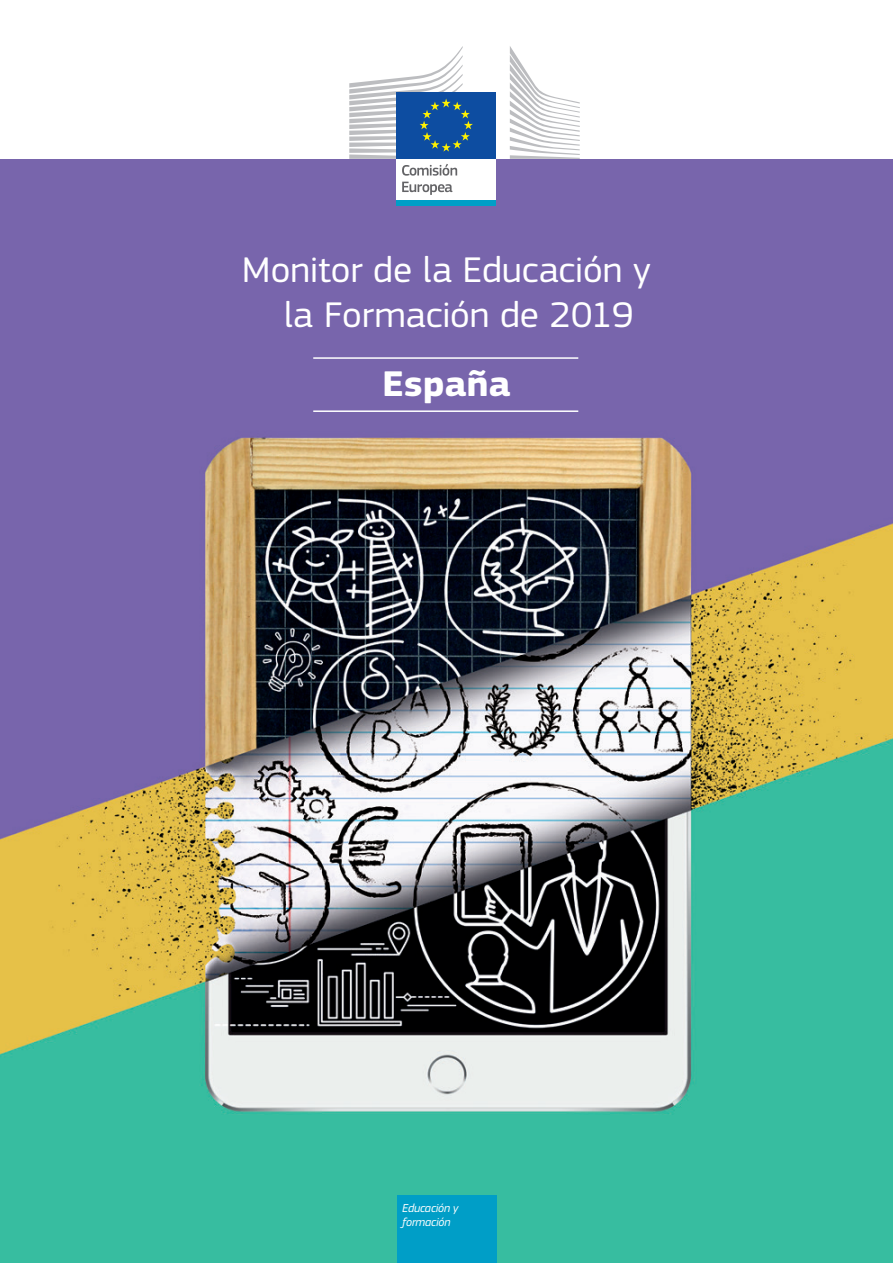
<style>
.page{position:relative;width:893px;height:1263px;background:#fff}
.page>*{position:absolute;margin:0;border:0;box-sizing:border-box;transform-origin:0 0}
.t1{font:37.05px/45px "EC Square Sans Pro";letter-spacing:-.005em;color:#fff;scale:1.05 1}
.t2{font:700 37.05px "EC Square Sans Pro";color:#fff;scale:1.05 1}
.t3{font:italic 12px/14.4px "EC Square Sans Pro";letter-spacing:-.015em;color:#fff}
</style>
<div class="page">
<img style="left:0;top:159px;width:893px;height:1104px">
<hr style="left:313px;top:357px;width:265px;height:2px;background:#fff">
<hr style="left:313px;top:410px;width:265px;height:2px;background:#fff">
<div style="left:396px;top:157px;width:100px;height:44px;background:#fff"></div>
<div style="left:396px;top:92px;width:100px;height:67px;background:#0d4da1"></div>
<div style="left:396px;top:200px;width:100px;height:5px;background:#009ec7"></div>
<svg style="left:510px;top:46px;width:70px;height:113px"></svg>
<svg style="left:349px;top:46px;width:124px;height:130px"></svg>
<svg style="left:402px;top:182px;width:50px;height:13px"></svg>
<div style="left:397px;top:1196px;width:99px;height:67px;background:#009ec7"></div>
<p class="t1" style="left:284px;top:248px;width:351px;text-indent:-42px">Monitor de la Educación y la Formación de 2019</p>
<p class="t2" style="left:382px;top:361px;width:124px">España</p>
<p class="t3" style="left:402px;top:1200px;width:58px">Educación y formación</p>
</div>
